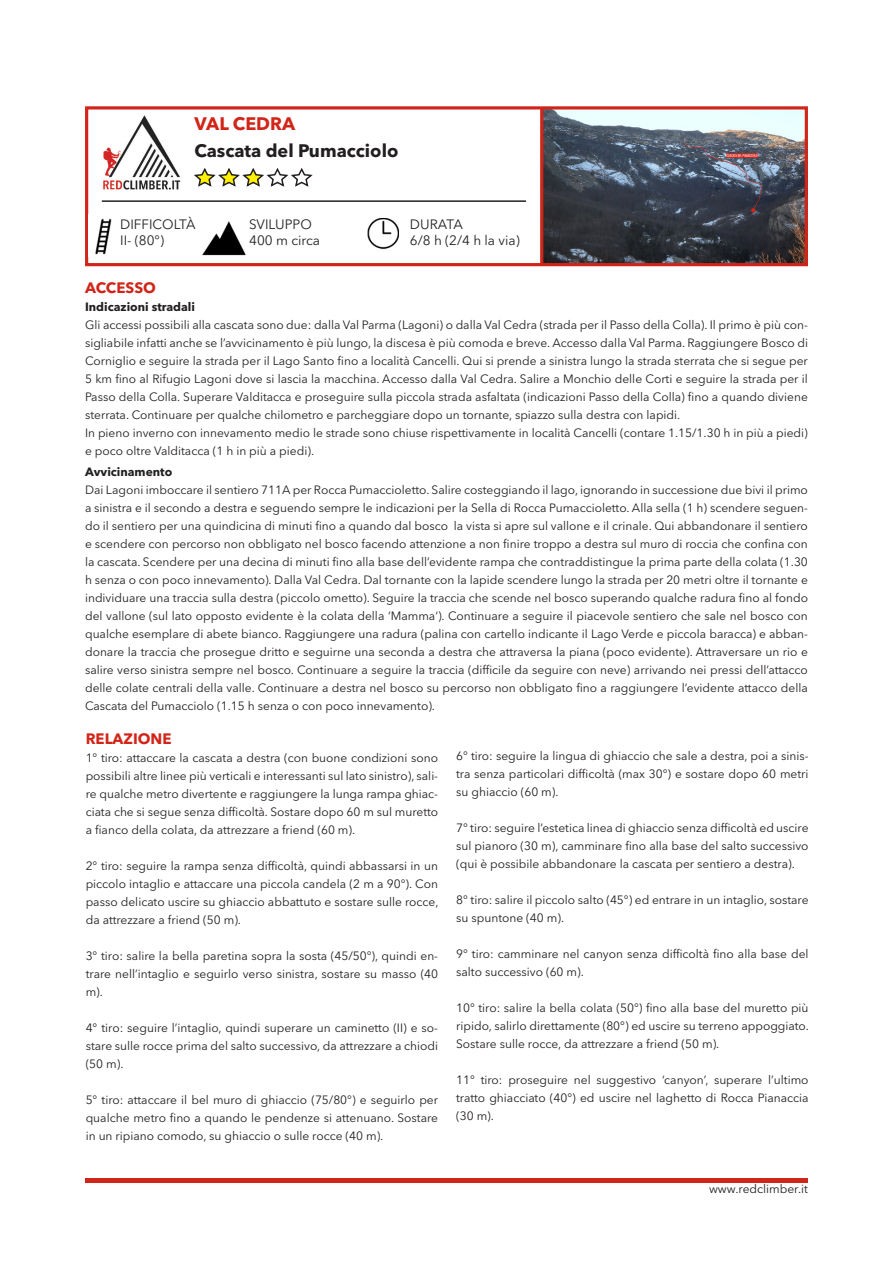
<style>
.page{position:relative;width:893px;height:1263px;background:#fff}
.page>*{position:absolute;margin:0;border:0;box-sizing:border-box;transform-origin:0 0}
.t1{font:700 18px "Avenir Next LT Pro";color:#231f20}
.t2{font:700 18px "Avenir Next LT Pro";color:#d22519}
.t3{font:700 15px "Avenir Next LT Pro";color:#d22519}
.t4{font:13.5px "Avenir Next LT Pro";color:#231f20}
.t5{font:12px/18px "Avenir Next LT Pro";color:#231f20;text-align:justify}
.t6{font:700 12px "Avenir Next LT Pro";color:#231f20}
</style>
<div class="page">
<img style="left:543px;top:110px;width:261px;height:152px">
<hr style="left:85px;top:1178px;width:723px;height:4px;background:#d22519">
<img style="left:103px;top:115px;width:78px;height:75px">
<div style="left:85px;top:106px;width:723px;height:160px;border:3px solid #d22519"></div>
<img style="left:95px;top:218px;width:17px;height:37px">
<img style="left:202px;top:221px;width:44px;height:35px">
<img style="left:367px;top:218px;width:32px;height:32px">
<svg style="left:194px;top:168px;width:119px;height:19px"></svg>
<hr style="left:540px;top:109px;width:3px;height:156px;background:#d22519">
<hr style="left:102px;top:200px;width:424px;height:2px;background:#231f20">
<p class="t2" style="left:194px;top:113px;width:102px">VAL CEDRA</p>
<p class="t1" style="left:194px;top:140px;width:205px">Cascata del Pumacciolo</p>
<p class="t4" style="left:120px;top:216px;width:77px">DIFFICOLTÀ</p>
<p class="t4" style="left:249px;top:216px;width:64px">SVILUPPO</p>
<p class="t4" style="left:410px;top:216px;width:54px">DURATA</p>
<p class="t4" style="left:120px;top:233px;width:45px">II- (80°)</p>
<p class="t4" style="left:249px;top:233px;width:72px">400 m circa</p>
<p class="t4" style="left:410px;top:232px;width:111px">6/8 h (2/4 h la via)</p>
<p class="t3" style="left:85px;top:278px;width:72px">ACCESSO</p>
<p class="t6" style="left:85px;top:299px;width:112px">Indicazioni stradali</p>
<p class="t5" style="left:85px;top:315px;width:724px">Gli accessi possibili alla cascata sono due: dalla Val Parma (Lagoni) o dalla Val Cedra (strada per il Passo della Colla). Il primo è più con&shy;sigliabile infatti anche se l’avvicinamento è più lungo, la discesa è più comoda e breve. Accesso dalla Val Parma. Raggiungere Bosco di Corniglio e seguire la strada per il Lago Santo fino a località Cancelli. Qui si prende a sinistra lungo la strada sterrata che si segue per 5 km fino al Rifugio Lagoni dove si lascia la macchina. Accesso dalla Val Cedra. Salire a Monchio delle Corti e seguire la strada per il Passo della Colla. Superare Valditacca e proseguire sulla piccola strada asfaltata (indicazioni Passo della Colla) fino a quando diviene sterrata. Continuare per qualche chilometro e parcheggiare dopo un tornante, spiazzo sulla destra con lapidi.</p>
<p class="t5" style="left:85px;top:423px;width:724px">In pieno inverno con innevamento medio le strade sono chiuse rispettivamente in località Cancelli (contare 1.15/1.30 h in più a piedi) e poco oltre Valditacca (1 h in più a piedi).</p>
<p class="t6" style="left:85px;top:464px;width:89px">Avvicinamento</p>
<p class="t5" style="left:85px;top:480px;width:724px">Dai Lagoni imboccare il sentiero 711A per Rocca Pumaccioletto. Salire costeggiando il lago, ignorando in successione due bivi il primo a sinistra e il secondo a destra e seguendo sempre le indicazioni per la Sella di Rocca Pumaccioletto. Alla sella (1 h) scendere seguen&shy;do il sentiero per una quindicina di minuti fino a quando dal bosco la vista si apre sul vallone e il crinale. Qui abbandonare il sentiero e scendere con percorso non obbligato nel bosco facendo attenzione a non finire troppo a destra sul muro di roccia che confina con la cascata. Scendere per una decina di minuti fino alla base dell’evidente rampa che contraddistingue la prima parte della colata (1.30 h senza o con poco innevamento). Dalla Val Cedra. Dal tornante con la lapide scendere lungo la strada per 20 metri oltre il tornante e individuare una traccia sulla destra (piccolo ometto). Seguire la traccia che scende nel bosco superando qualche radura fino al fondo del vallone (sul lato opposto evidente è la colata della ‘Mamma‘). Continuare a seguire il piacevole sentiero che sale nel bosco con qualche esemplare di abete bianco. Raggiungere una radura (palina con cartello indicante il Lago Verde e piccola baracca) e abban&shy;donare la traccia che prosegue dritto e seguirne una seconda a destra che attraversa la piana (poco evidente). Attraversare un rio e salire verso sinistra sempre nel bosco. Continuare a seguire la traccia (difficile da seguire con neve) arrivando nei pressi dell’attacco delle colate centrali della valle. Continuare a destra nel bosco su percorso non obbligato fino a raggiungere l’evidente attacco della Cascata del Pumacciolo (1.15 h senza o con poco innevamento).</p>
<p class="t3" style="left:86px;top:729px;width:87px">RELAZIONE</p>
<p class="t5" style="left:86px;top:749px;width:354px">1° tiro: attaccare la cascata a destra (con buone condizioni sono possibili altre linee più verticali e interessanti sul lato sinistro), sali&shy;re qualche metro divertente e raggiungere la lunga rampa ghiac&shy;ciata che si segue senza difficoltà. Sostare dopo 60 m sul muretto a fianco della colata, da attrezzare a friend (60 m).</p>
<p class="t5" style="left:86px;top:857px;width:354px">2° tiro: seguire la rampa senza difficoltà, quindi abbassarsi in un piccolo intaglio e attaccare una piccola candela (2 m a 90°). Con passo delicato uscire su ghiaccio abbattuto e sostare sulle rocce, da attrezzare a friend (50 m).</p>
<p class="t5" style="left:86px;top:947px;width:354px">3° tiro: salire la bella paretina sopra la sosta (45/50°), quindi en&shy;trare nell’intaglio e seguirlo verso sinistra, sostare su masso (40 m).</p>
<p class="t5" style="left:86px;top:1019px;width:354px">4° tiro: seguire l’intaglio, quindi superare un caminetto (II) e so&shy;stare sulle rocce prima del salto successivo, da attrezzare a chiodi (50 m).</p>
<p class="t5" style="left:86px;top:1091px;width:354px">5° tiro: attaccare il bel muro di ghiaccio (75/80°) e seguirlo per qualche metro fino a quando le pendenze si attenuano. Sostare in un ripiano comodo, su ghiaccio o sulle rocce (40 m).</p>
<p class="t5" style="left:456px;top:746px;width:354px">6° tiro: seguire la lingua di ghiaccio che sale a destra, poi a sinis&shy;tra senza particolari difficoltà (max 30°) e sostare dopo 60 metri su ghiaccio (60 m).</p>
<p class="t5" style="left:456px;top:818px;width:354px">7° tiro: seguire l’estetica linea di ghiaccio senza difficoltà ed uscire sul pianoro (30 m), camminare fino alla base del salto successivo (qui è possibile abbandonare la cascata per sentiero a destra).</p>
<p class="t5" style="left:456px;top:890px;width:354px">8° tiro: salire il piccolo salto (45°) ed entrare in un intaglio, sostare su spuntone (40 m).</p>
<p class="t5" style="left:456px;top:944px;width:354px">9° tiro: camminare nel canyon senza difficoltà fino alla base del salto successivo (60 m).</p>
<p class="t5" style="left:456px;top:998px;width:354px">10° tiro: salire la bella colata (50°) fino alla base del muretto più ripido, salirlo direttamente (80°) ed uscire su terreno appoggiato.<br>Sostare sulle rocce, da attrezzare a friend (50 m).</p>
<p class="t5" style="left:456px;top:1070px;width:354px">11° tiro: proseguire nel suggestivo ‘canyon’, superare l’ultimo tratto ghiacciato (40°) ed uscire nel laghetto di Rocca Pianaccia (30 m).</p>
<p class="t5" style="left:709px;top:1180px;width:100px">www.redclimber.it</p>
</div>
